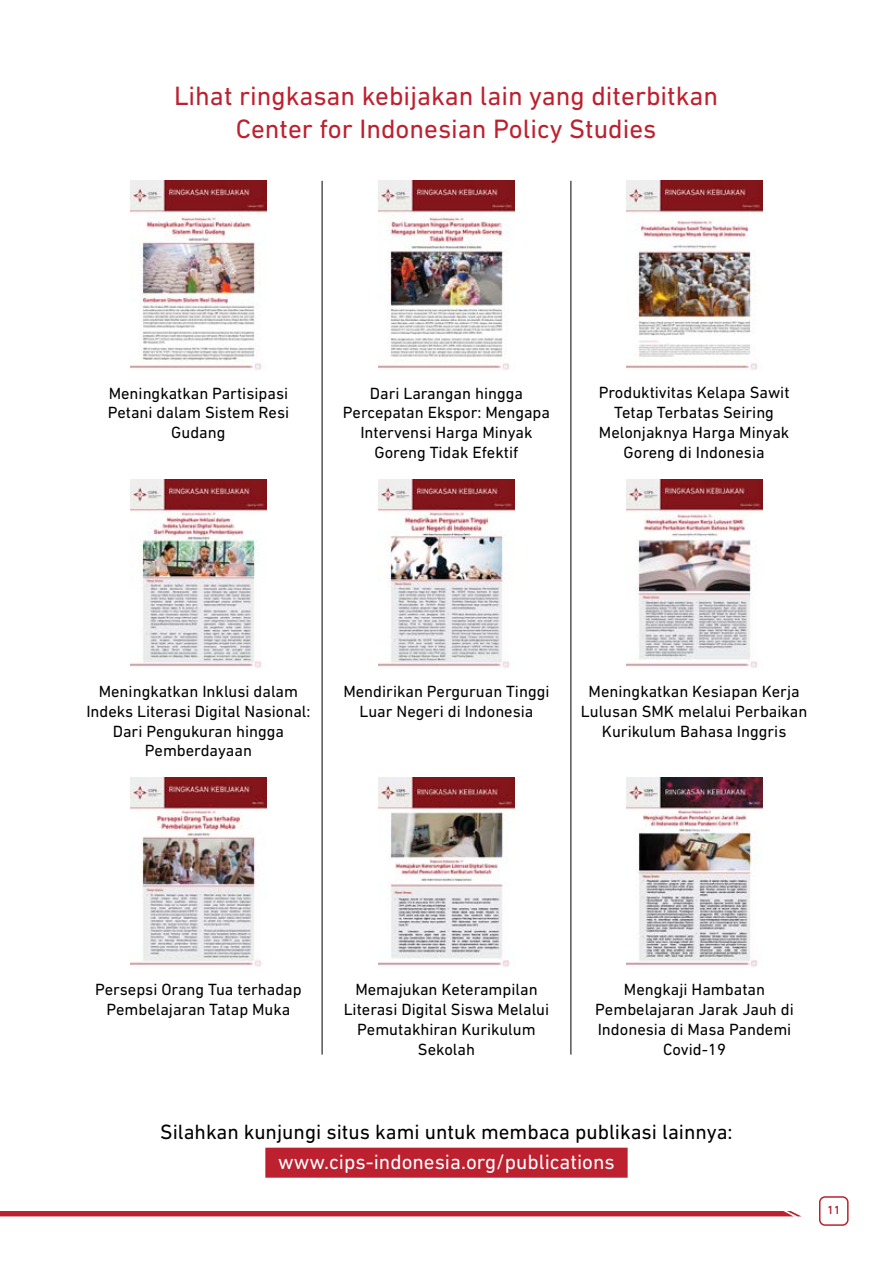
<style>
.page{position:relative;width:893px;height:1263px;background:#fff}
.page>*{position:absolute;margin:0;border:0;box-sizing:border-box;transform-origin:0 0}
.t1{font:27px/33px "DIN Next LT Pro";color:#bd202e;text-align:center}
.t2{font:21px "DIN Next LT Pro";color:#000}
.t3{font:21px "DIN Next LT Pro";color:#fff}
.t4{font:16.5px/19.8px "DIN Next LT Pro";color:#000;text-align:center}
.t5{font:500 12px "DIN Next LT Pro";color:#bd202e}
</style>
<div class="page">
<div style="left:265px;top:1148px;width:363px;height:30px;background:#bd202e"></div>
<hr style="left:322px;top:181px;width:1px;height:873px;background:#000">
<hr style="left:570px;top:181px;width:1px;height:873px;background:#000">
<img style="left:130px;top:479px;width:136px;height:189px">
<img style="left:378px;top:479px;width:136px;height:189px">
<img style="left:626px;top:479px;width:136px;height:189px">
<img style="left:130px;top:181px;width:136px;height:189px">
<img style="left:378px;top:181px;width:136px;height:189px">
<img style="left:626px;top:181px;width:136px;height:189px">
<img style="left:130px;top:778px;width:136px;height:189px">
<img style="left:378px;top:778px;width:136px;height:189px">
<img style="left:626px;top:778px;width:137px;height:189px">
<div style="left:819px;top:1196px;width:30px;height:30px;border:2px solid #bd202e;border-radius:5px"></div>
<div style="left:0;top:1211px;width:801px;height:5px;background:#bd202e"></div>
<h1 class="t1" style="left:174px;top:79px;width:546px">Lihat ringkasan kebijakan lain yang diterbitkan<br>Center for Indonesian Policy Studies</h1>
<p class="t4" style="left:108px;top:383px;width:183px">Meningkatkan Partisipasi<br>Petani dalam Sistem Resi<br>Gudang</p>
<p class="t4" style="left:343px;top:383px;width:209px">Dari Larangan hingga<br>Percepatan Ekspor: Mengapa<br>Intervensi Harga Minyak<br>Goreng Tidak Efektif</p>
<p class="t4" style="left:599px;top:383px;width:192px">Produktivitas Kelapa Sawit<br>Tetap Terbatas Seiring<br>Melonjaknya Harga Minyak<br>Goreng di Indonesia</p>
<p class="t4" style="left:86px;top:681px;width:226px">Meningkatkan Inklusi dalam<br>Indeks Literasi Digital Nasional:<br>Dari Pengukuran hingga<br>Pemberdayaan</p>
<p class="t4" style="left:343px;top:681px;width:208px">Mendirikan Perguruan Tinggi<br>Luar Negeri di Indonesia</p>
<p class="t4" style="left:581px;top:681px;width:228px">Meningkatkan Kesiapan Kerja<br>Lulusan SMK melalui Perbaikan<br>Kurikulum Bahasa Inggris</p>
<p class="t4" style="left:95px;top:979px;width:208px">Persepsi Orang Tua terhadap<br>Pembelajaran Tatap Muka</p>
<p class="t4" style="left:344px;top:979px;width:207px">Memajukan Keterampilan<br>Literasi Digital Siswa Melalui<br>Pemutakhiran Kurikulum<br>Sekolah</p>
<p class="t4" style="left:595px;top:979px;width:200px">Mengkaji Hambatan<br>Pembelajaran Jarak Jauh di<br>Indonesia di Masa Pandemi<br>Covid-19</p>
<p class="t2" style="left:160px;top:1120px;width:574px">Silahkan kunjungi situs kami untuk membaca publikasi lainnya:</p>
<p class="t3" style="left:278px;top:1150px;width:338px">www.cips-indonesia.org/publications</p>
<p class="t5" style="left:827px;top:1203px;width:15px">11</p>
</div>
